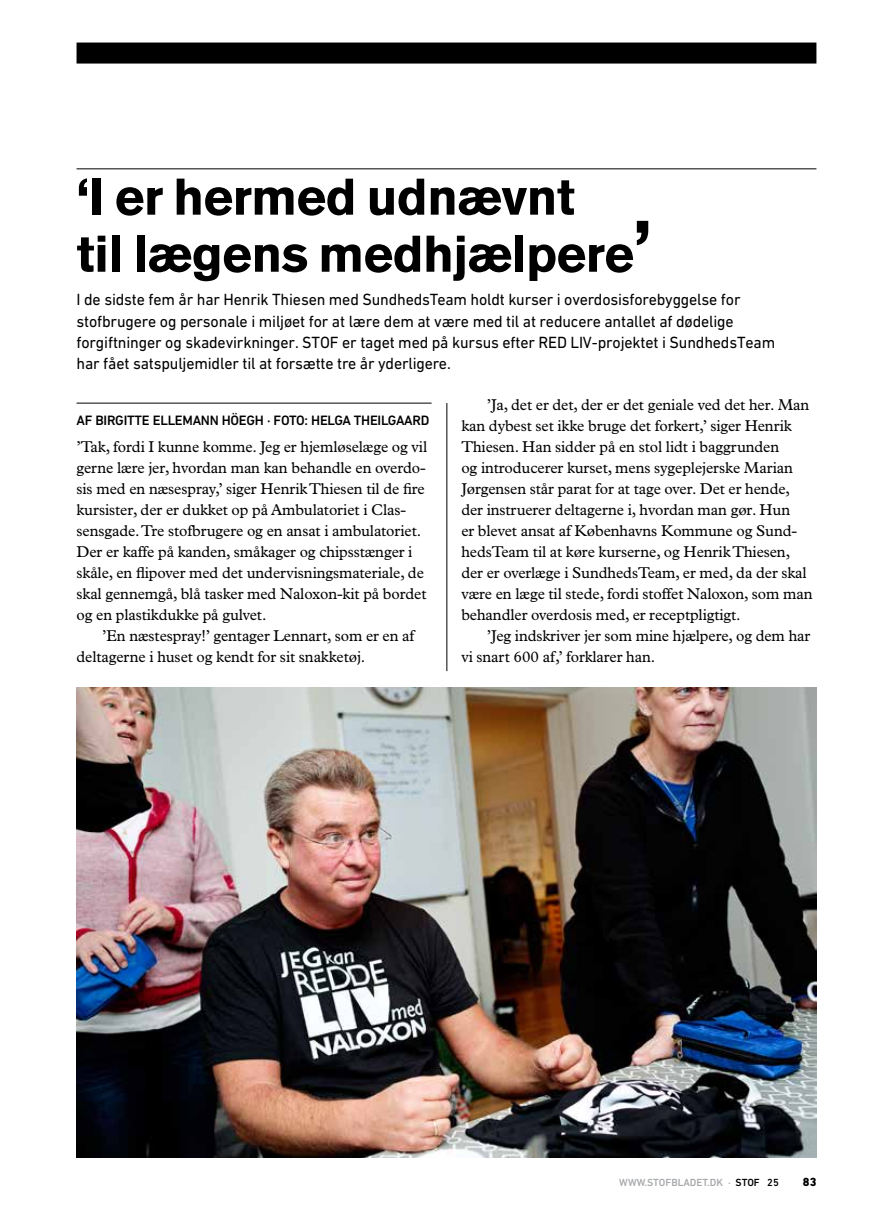
<style>
.page{position:relative;width:893px;height:1221px;background:#fff}
.page>*{position:absolute;margin:0;border:0;box-sizing:border-box;transform-origin:0 0}
.t1{font:700 51px/57px "Akzidenz Grotesk BE";letter-spacing:-.01em;color:#000}
.t2{font:16.5px/21px "DIN Next LT Pro";letter-spacing:-.01em;color:#000}
.t3{font:15.75px/21px "Plantin";letter-spacing:-.005em;color:#000}
.t4{font:500 13.8px "DIN Next LT Pro";letter-spacing:-.02em;color:#000}
.t5{font:800 12px "DIN Next LT Pro";color:#000}
.t6{font:500 10.5px "DIN Next LT Pro";color:#a7a9ac}
.s1{font-size:72px}
.s2{color:#000}
</style>
<div class="page">
<div style="left:77px;top:43px;width:739px;height:21px;background:#000"></div>
<hr style="left:77px;top:168px;width:739px;height:1px;background:#000">
<hr style="left:77px;top:403px;width:355px;height:1px;background:#000">
<img style="left:77px;top:687px;width:739px;height:470px">
<hr style="left:446px;top:403px;width:1px;height:268px;background:#000">
<h1 class="t1" style="left:77px;top:169px;width:576px">‘I er hermed udnævnt<br>til lægens medhjælpere<span class="s1">’</span></h1>
<p class="t2" style="left:77px;top:289px;width:700px">I de sidste fem år har Henrik Thiesen med SundhedsTeam holdt kurser i overdosisforebyggelse for stofbrugere og personale i miljøet for at lære dem at være med til at reducere antallet af dødelige forgiftninger og skadevirkninger. STOF er taget med på kursus efter RED LIV-projektet i SundhedsTeam har fået satspuljemidler til at forsætte tre år yderligere.</p>
<p class="t4" style="left:77px;top:412px;width:59px">AF BIRGITTE</p>
<p class="t4" style="left:153px;top:412px;width:9px">ELLE</p>
<p class="t4" style="left:183px;top:412px;width:248px">MANN HÖEGH · FOTO: HELGA TH EILGAARD</p>
<p class="t3" style="left:77px;top:436px;width:352px">’Tak, fordi I kunne komme. Jeg er hjemløselæge og vil gerne lære jer, hvordan man kan behandle en overdo&shy;sis med en næsespray,’ siger Henrik Thiesen til de fire kursister, der er dukket op på Ambulatoriet i Clas&shy;sensgade. Tre stofbrugere og en ansat i ambulatoriet.<br>Der er kaffe på kanden, småkager og chipsstænger i skåle, en flipover med det undervisningsmateriale, de skal gennemgå, blå tasker med Naloxon-kit på bordet og en plastikdukke på gulvet.</p>
<p class="t3" style="left:77px;top:625px;width:339px;text-indent:26px">’En næstespray!’ gentager Lennart, som er en af deltagerne i huset og kendt for sit snakketøj.</p>
<p class="t3" style="left:461px;top:394px;width:353px;text-indent:26px">’Ja, det er det, der er det geniale ved det her. Man kan dybest set ikke bruge det forkert,’ siger Henrik Thiesen. Han sidder på en stol lidt i baggrunden<br>og introducerer kurset, mens sygeplejerske Marian Jørgensen står parat for at tage over. Det er hende, der instruerer deltagerne i, hvordan man gør. Hun<br>er blevet ansat af Københavns Kommune og Sund&shy;hedsTeam til at køre kurserne, og Henrik Thiesen, der er overlæge i SundhedsTeam, er med, da der skal være en læge til stede, fordi stoffet Naloxon, som man behandler overdosis med, er receptpligtigt.</p>
<p class="t3" style="left:461px;top:625px;width:350px;text-indent:26px">’Jeg indskriver jer som mine hjælpere, og dem har vi snart 600 af,’ forklarer han.</p>
<p class="t6" style="left:619px;top:1175px;width:161px">WWW.STOFBLADET.DK · <span class="s2">STOF 25</span></p>
<p class="t5" style="left:803px;top:1174px;width:15px">83</p>
</div>
